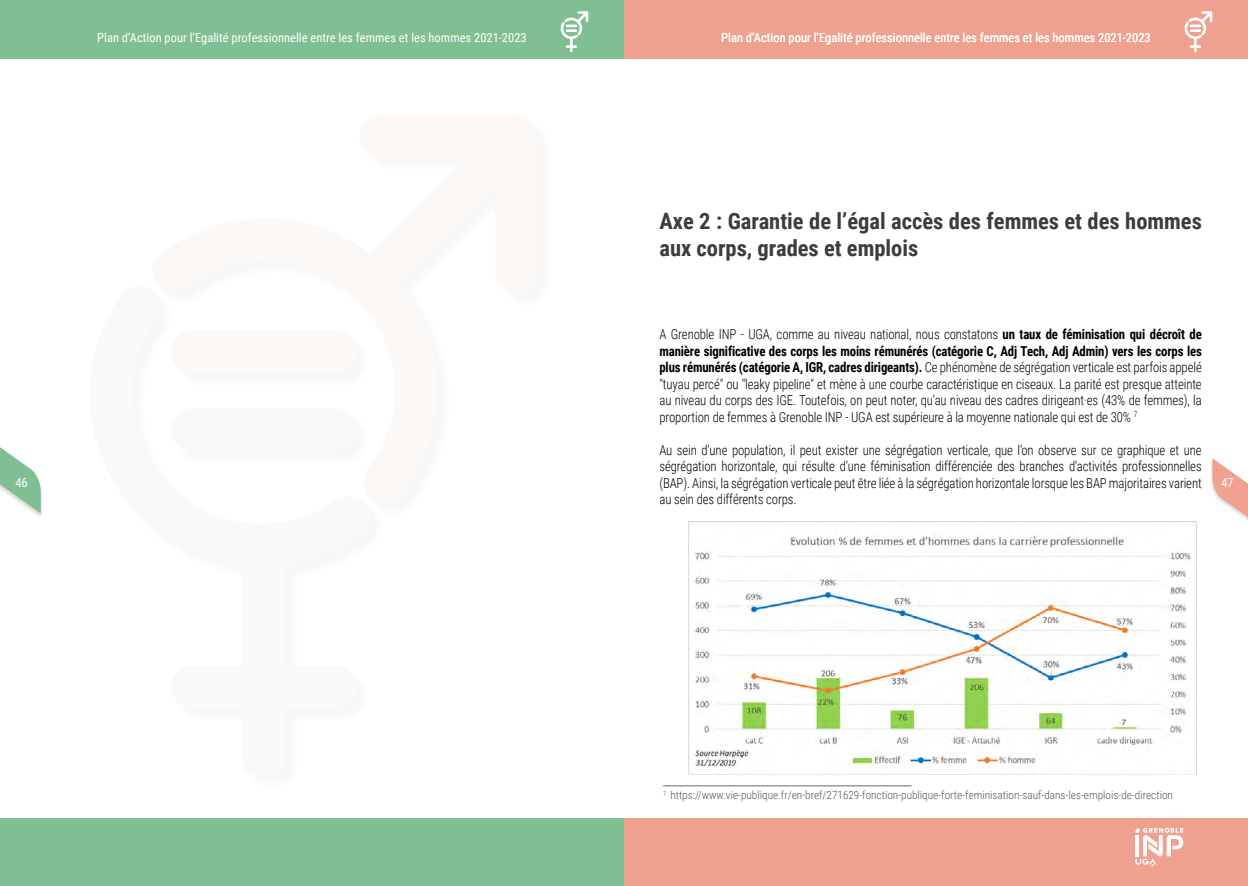
<style>
.page{position:relative;width:1248px;height:886px;background:#fff}
.page>*{position:absolute;margin:0;border:0;box-sizing:border-box;transform-origin:0 0}
.t1{font:700 22.5px/27px "Roboto Condensed";color:#3c3c3b}
.t2{font:300 13.75px/16.5px "Roboto Condensed";letter-spacing:-.01em;color:#000;text-align:justify;scale:.93 1}
.t3{font:12.5px "Roboto Condensed";color:#fff}
.t4{font:300 11.25px "Roboto Condensed";color:#575756}
.s1{font-weight:700}
</style>
<div class="page">
<div style="left:0;top:0;width:624px;height:58px;background:#80be93"></div>
<div style="left:0;top:819px;width:624px;height:67px;background:#80be93"></div>
<div style="left:242px;top:556px;width:43px;height:202px;background:#f7f9fb"></div>
<div style="left:192px;top:666px;width:143px;height:42px;background:#f7f9fb"></div>
<div style="left:624px;top:0;width:623px;height:58px;background:#efa18f"></div>
<div style="left:624px;top:819px;width:623px;height:67px;background:#efa18f"></div>
<svg style="left:1135px;top:828px;width:48px;height:38px"></svg>
<img style="left:688px;top:521px;width:507px;height:254px">
<hr style="left:663px;top:785px;width:248px;height:1px;background:#878787">
<svg style="left:560px;top:11px;width:28px;height:40px"></svg>
<svg style="left:1184px;top:11px;width:28px;height:40px"></svg>
<div style="left:0;top:274px;width:43px;height:245px;background:#000;opacity:.15"></div>
<svg style="left:0;top:274px;width:41px;height:239px"></svg>
<svg style="left:1212px;top:458px;width:35px;height:62px"></svg>
<p class="t3" style="left:97px;top:29px;width:431px">Plan d’Action pour l’Egalité professionnelle entre les femmes et les hommes 2021-2023</p>
<p class="t3" style="left:721px;top:29px;width:431px">Plan d’Action pour l’Egalité professionnelle entre les femmes et les hommes 2021-2023</p>
<h1 class="t1" style="left:659px;top:207px;width:544px">Axe 2 : Garantie de l’égal accès des femmes et des hommes aux corps, grades et emplois</h1>
<p class="t2" style="left:659px;top:325px;width:584px">A Grenoble INP - UGA, comme au niveau national, nous constatons <span class="s1">un taux de féminisation qui décroît de manière significative des corps les moins rémunérés (catégorie C, Adj Tech, Adj Admin) vers les corps les plus rémunérés (catégorie A, IGR, cadres dirigeants).</span> Ce phénomène de ségrégation verticale est parfois appelé "tuyau percé" ou "leaky pipeline" et mène à une courbe caractéristique en ciseaux. La parité est presque atteinte au niveau du corps des IGE. Toutefois, on peut noter, qu’au niveau des cadres dirigeant·es (43% de femmes), la proportion de femmes à Grenoble INP - UGA est supérieure à la moyenne nationale qui est de 30% <sup>7</sup></p>
<p class="t2" style="left:659px;top:441px;width:584px">Au sein d’une population, il peut exister une ségrégation verticale, que l’on observe sur ce graphique et une ségrégation horizontale, qui résulte d’une féminisation différenciée des branches d’activités professionnelles (BAP). Ainsi, la ségrégation verticale peut être liée à la ségrégation horizontale lorsque les BAP majoritaires varient au sein des différents corps.</p>
<p class="t3" style="left:15px;top:473px;width:14px">46</p>
<p class="t3" style="left:1221px;top:473px;width:14px">47</p>
<p class="t4" style="left:663px;top:787px;width:511px"><sup>7</sup> https://www.vie-publique.fr/en-bref/271629-fonction-publique-forte-feminisation-sauf-dans-les-emplois-de-direction</p>
</div>
